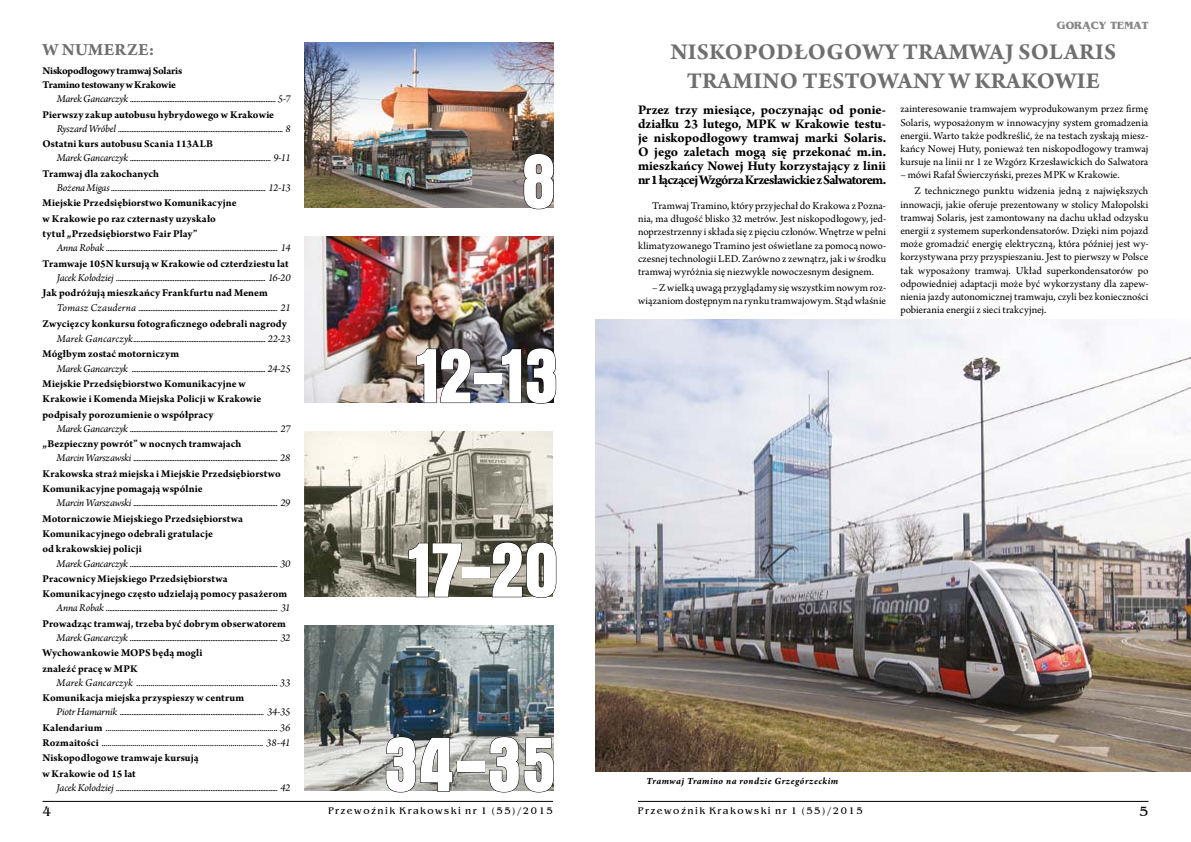
<style>
.page{position:relative;width:1191px;height:842px;background:#fff}
.page>*{position:absolute;margin:0;border:0;box-sizing:border-box;transform-origin:0 0}
.t1{font:60px "Aurora Bd Cn PL";letter-spacing:.01em;color:#fff}
.t2{font:700 24px "Arno Pro";letter-spacing:.01em;color:#706f6f}
.t3{font:700 18px "Arno Pro";color:#706f6f}
.t4{font:700 14px/14px "Arno Pro";letter-spacing:-.045em;color:#000;text-align:justify}
.t5{font:14px "Bangkok";color:#000}
.t6{font:italic 11px/15.4px "Arno Pro";letter-spacing:-.02em;color:#000}
.t7{font:11px/13.2px "Arno Pro";letter-spacing:.005em;color:#000;text-align:justify}
.t8{font:700 11px/15.4px "Arno Pro";letter-spacing:.005em;color:#000}
.t9{font:italic 11px "Arno Pro";letter-spacing:.01em;color:#000}
.t10{font:700 11px/14.2px "Arno Pro";letter-spacing:-.025em;color:#000}
.t11{font:700 11px "Bangkok";color:#878787}
.t12{font:10px "Bangkok";letter-spacing:.15em;color:#000}
.t13{font:italic 700 10px "Arno Pro";letter-spacing:.04em;color:#000}
.s1{font-weight:700;font-style:normal}
</style>
<div class="page">
<hr style="left:42px;top:801px;width:511px;height:1px;background:#000">
<hr style="left:638px;top:801px;width:510px;height:1px;background:#000">
<img style="left:305px;top:43px;width:248px;height:165px">
<img style="left:305px;top:237px;width:248px;height:165px">
<img style="left:305px;top:625px;width:248px;height:166px">
<img style="left:305px;top:431px;width:248px;height:166px">
<svg style="left:523px;top:153px;width:31px;height:56px;background:#786e6a"></svg>
<svg style="left:416px;top:348px;width:55px;height:55px;background:#655f61"></svg>
<div style="left:474px;top:373px;width:27px;height:10px;border:1px solid #000"></div>
<svg style="left:501px;top:348px;width:55px;height:56px;background:#3a393b"></svg>
<svg style="left:408px;top:543px;width:54px;height:54px;background:#69685a"></svg>
<div style="left:462px;top:567px;width:28px;height:10px;border:1px solid #000"></div>
<svg style="left:492px;top:542px;width:64px;height:56px;background:#6c6a5e"></svg>
<svg style="left:386px;top:737px;width:67px;height:55px;background:#a4a5a2"></svg>
<svg style="left:489px;top:737px;width:65px;height:55px;background:#9a9b95"></svg>
<img style="left:595px;top:320px;width:596px;height:451px">
<h3 class="t3" style="left:43px;top:39px;width:59px">W numerze</h3>
<h3 class="t3" style="left:149px;top:39px;width:7px">:</h3>
<p class="t10" style="left:42px;top:64px;width:141px">Niskopodłogowy tramwaj Solaris<br>Tramino testowany w Krakowie</p>
<p class="t6" style="left:57px;top:92px;width:235px">Marek Gancarczyk ..................................................................................... 5-7</p>
<p class="t8" style="left:42px;top:107px;width:233px">Pierwszy zakup autobusu hybrydowego w Krakowie</p>
<p class="t6" style="left:57px;top:121px;width:235px">Ryszard Wróbel ................................................................................................ 8</p>
<p class="t8" style="left:42px;top:137px;width:172px">Ostatni kurs autobusu Scania 113ALB</p>
<p class="t6" style="left:57px;top:151px;width:235px">Marek Gancarczyk .................................................................................. 9-11</p>
<p class="t8" style="left:43px;top:166px;width:118px">Tramwaj dla zakochanych</p>
<p class="t6" style="left:57px;top:181px;width:235px">Bożena Migas .......................................................................................... 12-13</p>
<p class="t8" style="left:43px;top:196px;width:196px">Miejskie Przedsiębiorstwo Komunikacyjne w Krakowie po raz czternasty uzyskało tytuł „Przedsiębiorstwo Fair Play”</p>
<p class="t6" style="left:57px;top:241px;width:235px">Anna Robak .................................................................................................... 14</p>
<p class="t8" style="left:43px;top:256px;width:247px">Tramwaje 105N kursują w Krakowie od czterdziestu lat</p>
<p class="t6" style="left:57px;top:270px;width:235px">Jacek Kołodziej ....................................................................................... 16-20</p>
<p class="t8" style="left:43px;top:286px;width:227px">Jak podróżują mieszkańcy Frankfurtu nad Menem</p>
<p class="t9" style="left:57px;top:302px;width:235px">Tomasz Czauderna ................................................................................. 21</p>
<p class="t8" style="left:42px;top:316px;width:246px">Zwycięzcy konkursu fotograficznego odebrali nagrody</p>
<p class="t9" style="left:57px;top:332px;width:235px">Marek Gancarczyk............................................................................. 22-23</p>
<p class="t8" style="left:42px;top:347px;width:138px">Mógłbym zostać motorniczym</p>
<p class="t6" style="left:57px;top:361px;width:235px">Marek Gancarczyk .............................................................................. 24-25</p>
<p class="t8" style="left:42px;top:377px;width:220px">Miejskie Przedsiębiorstwo Komunikacyjne w<br>Krakowie i Komenda Miejska Policji w Krakowie podpisały porozumienie o współpracy</p>
<p class="t6" style="left:57px;top:421px;width:235px">Marek Gancarczyk ...................................................................................... 27</p>
<p class="t8" style="left:42px;top:437px;width:200px">„Bezpieczny powrót” w nocnych tramwajach</p>
<p class="t6" style="left:57px;top:451px;width:235px">Marcin Warszawski .................................................................................... 28</p>
<p class="t8" style="left:42px;top:466px;width:240px">Krakowska straż miejska i Miejskie Przedsiębiorstwo<br>Komunikacyjne pomagają wspólnie</p>
<p class="t6" style="left:57px;top:496px;width:235px">Marcin Warszawski .................................................................................... 29</p>
<p class="t8" style="left:42px;top:511px;width:202px">Motorniczowie Miejskiego Przedsiębiorstwa<br>Komunikacyjnego odebrali gratulacje<br>od krakowskiej policji</p>
<p class="t6" style="left:57px;top:556px;width:235px">Marek Gancarczyk ...................................................................................... 30</p>
<p class="t8" style="left:42px;top:571px;width:246px">Pracownicy Miejskiego Przedsiębiorstwa<br>Komunikacyjnego często udzielają pomocy pasażerom</p>
<p class="t6" style="left:57px;top:601px;width:235px">Anna Robak .................................................................................................... 31</p>
<p class="t8" style="left:42px;top:616px;width:245px">Prowadząc tramwaj, trzeba być dobrym obserwatorem</p>
<p class="t6" style="left:57px;top:630px;width:235px">Marek Gancarczyk ...................................................................................... 32</p>
<p class="t8" style="left:42px;top:646px;width:161px">Wychowankowie MOPS będą mogli znaleźć pracę w MPK</p>
<p class="t9" style="left:57px;top:676px;width:235px">Marek Gancarczyk ..................................................................... 33</p>
<p class="t8" style="left:42px;top:691px;width:203px">Komunikacja miejska przyspieszy w centrum</p>
<p class="t6" style="left:42px;top:705px;width:250px;text-indent:14px">Piotr Hamarnik .................................................................................... 34-35<br><span class="s1">Kalendarium</span> .................................................................................... 36<br><span class="s1">Rozmaitości</span> ............................................................................... 38-41<br><span class="s1">Niskopodłogowe tramwaje kursują<br>w Krakowie od 15 lat</span></p>
<p class="t6" style="left:57px;top:780px;width:235px">Jacek Kołodziej .............................................................................................. 42</p>
<h1 class="t1" style="left:521px;top:136px;width:36px">8</h1>
<h1 class="t1" style="left:417px;top:330px;width:143px">12-13</h1>
<h1 class="t1" style="left:409px;top:524px;width:151px">17-20</h1>
<h1 class="t1" style="left:384px;top:719px;width:173px">34-35</h1>
<p class="t11" style="left:1057px;top:20px;width:93px">GORĄCY tEMAT</p>
<h2 class="t2" style="left:670px;top:38px;width:34px">Niskopod</h2>
<h2 class="t2" style="left:794px;top:38px;width:34px">łogow</h2>
<h2 class="t2" style="left:884px;top:38px;width:51px">y tramwaj</h2>
<h2 class="t2" style="left:1018px;top:38px;width:60px">Solaris</h2>
<h2 class="t2" style="left:686px;top:66px;width:17px">Tramino</h2>
<h2 class="t2" style="left:802px;top:66px;width:76px">testowan</h2>
<h2 class="t2" style="left:930px;top:66px;width:77px">y w Krakowie</h2>
<p class="t4" style="left:638px;top:104px;width:250px">Przez trzy miesiące, poczynając od ponie&shy;działku 23 lutego, MPK w Krakowie testu&shy;je niskopodłogowy tramwaj marki Solaris.<br>O jego zaletach mogą się przekonać m.in. mieszkańcy Nowej Huty korzystający z linii nr 1 łączącej Wzgórza Krzesławickie z Salwatorem.</p>
<p class="t7" style="left:638px;top:200px;width:250px;text-indent:14px">Tramwaj Tramino, który przyjechał do Krakowa z Pozna&shy;nia, ma długość blisko 32 metrów. Jest niskopodłogowy, jed&shy;noprzestrzenny i składa się z pięciu członów. Wnętrze w pełni klimatyzowanego Tramino jest oświetlane za pomocą nowo&shy;czesnej technologii LED. Zarówno z zewnątrz, jak i w środku tramwaj wyróżnia się niezwykle nowoczesnym designem.</p>
<p class="t7" style="left:638px;top:282px;width:250px;text-align:right">– Z wielką uwagą przyglądamy się wszystkim nowym roz&shy;wiązaniom dostępnym na rynku tramwajowym. Stąd właśnie</p>
<p class="t7" style="left:900px;top:103px;width:250px">zainteresowanie tramwajem wyprodukowanym przez firmę Solaris, wyposażonym w innowacyjny system gromadzenia energii. Warto także podkreślić, że na testach zyskają miesz&shy;kańcy Nowej Huty, ponieważ ten niskopodłogowy tramwaj kursuje na linii nr 1 ze Wzgórz Krzesławickich do Salwatora</p>
<p class="t7" style="left:914px;top:168px;width:235px;line-height:16px;text-indent:-14px">– mówi Rafał Świerczyński, prezes MPK w Krakowie.<br>Z technicznego punktu widzenia jedną z największych</p>
<p class="t7" style="left:900px;top:198px;width:250px">innowacji, jakie oferuje prezentowany w stolicy Małopolski tramwaj Solaris, jest zamontowany na dachu układ odzysku energii z systemem superkondensatorów. Dzięki nim pojazd może gromadzić energię elektryczną, która później jest wy&shy;korzystywana przy przyspieszaniu. Jest to pierwszy w Polsce tak wyposażony tramwaj. Układ superkondensatorów po odpowiedniej adaptacji może być wykorzystany dla zapew&shy;nienia jazdy autonomicznej tramwaju, czyli bez konieczności pobierania energii z sieci trakcyjnej.</p>
<p class="t13" style="left:646px;top:775px;width:193px">Tramwaj Tramino na rondzie Grzegórzeckim</p>
<p class="t5" style="left:42px;top:804px;width:10px">4</p>
<p class="t12" style="left:328px;top:806px;width:226px">Przewoźnik Krakowski nr 1 (55)/2015</p>
<p class="t12" style="left:638px;top:806px;width:226px">Przewoźnik Krakowski nr 1 (55)/2015</p>
<p class="t5" style="left:1139px;top:804px;width:10px">5</p>
</div>
